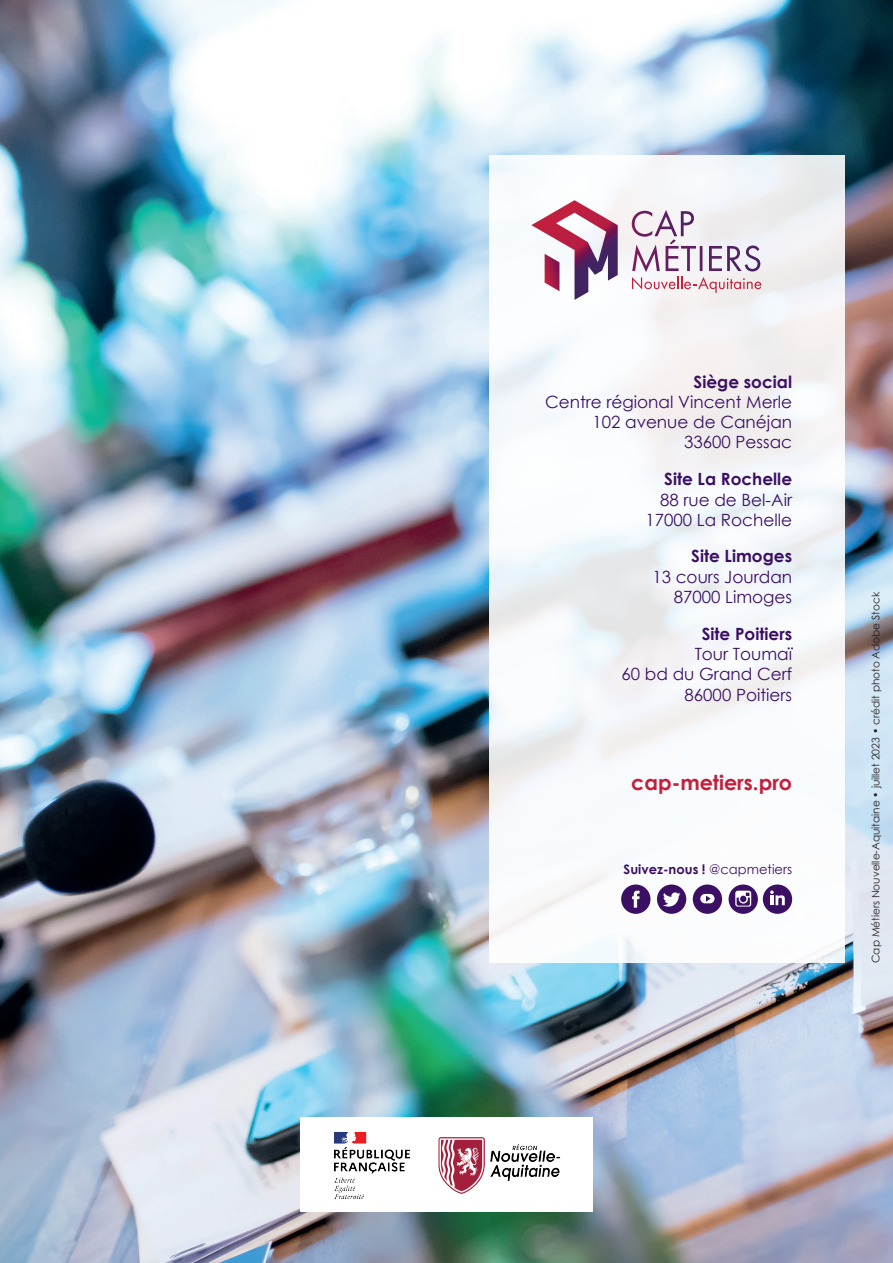
<style>
.page{position:relative;width:893px;height:1263px;background:#fff}
.page>*{position:absolute;margin:0;border:0;box-sizing:border-box;transform-origin:0 0}
.t1{font:700 20.7px "Century Gothic";color:#c31f3d}
.t2{font:16.8px/20.2px "Century Gothic";color:#3b1064;text-align:right}
.t3{font:700 16.8px "Century Gothic";color:#3b1064}
.t4{font:700 13.05px "Century Gothic";color:#3b1064}
.t5{font:10.5px "Century Gothic";color:#231f20}
.s1{font-weight:400}
</style>
<div class="page">
<img style="left:0;top:0;width:893px;height:1263px">
<svg style="left:489px;top:155px;width:356px;height:808px"></svg>
<div style="left:621px;top:884px;width:29px;height:30px;background:#3b1064;border-radius:50%"></div>
<svg style="left:632px;top:891px;width:7px;height:17px"></svg>
<svg style="left:729px;top:884px;width:29px;height:30px"></svg>
<svg style="left:735px;top:891px;width:16px;height:15px"></svg>
<div style="left:657px;top:884px;width:29px;height:30px;background:#3b1064;border-radius:50%"></div>
<svg style="left:663px;top:892px;width:17px;height:14px"></svg>
<div style="left:693px;top:884px;width:29px;height:30px;background:#3b1064;border-radius:50%"></div>
<div style="left:700px;top:894px;width:14px;height:9px;background:#fff;border-radius:5px"></div>
<svg style="left:706px;top:896px;width:5px;height:6px"></svg>
<div style="left:763px;top:884px;width:29px;height:30px;background:#3b1064;border-radius:50%"></div>
<svg style="left:770px;top:890px;width:15px;height:15px"></svg>
<svg style="left:632px;top:210px;width:129px;height:83px"></svg>
<svg style="left:531px;top:200px;width:87px;height:100px"></svg>
<div style="left:300px;top:1117px;width:293px;height:95px;background:#fff"></div>
<img style="left:334px;top:1132px;width:227px;height:67px">
<p class="t3" style="left:694px;top:369px;width:100px">Siège social</p>
<p class="t2" style="left:545px;top:391px;width:249px">Centre régional Vincent Merle<br>102 avenue de Canéjan<br>33600 Pessac</p>
<p class="t3" style="left:664px;top:466px;width:129px">Site La Rochelle</p>
<p class="t2" style="left:645px;top:489px;width:148px">88 rue de Bel-Air<br>17000 La Rochelle</p>
<p class="t3" style="left:691px;top:543px;width:102px">Site Limoges</p>
<p class="t2" style="left:652px;top:566px;width:141px">13 cours Jourdan<br>87000 Limoges</p>
<p class="t3" style="left:702px;top:621px;width:92px">Site Poitiers</p>
<p class="t2" style="left:622px;top:644px;width:172px">Tour Toumaï<br>60 bd du Grand Cerf<br>86000 Poitiers</p>
<p class="t1" style="left:631px;top:767px;width:162px">cap-metiers.pro</p>
<p class="t4" style="left:624px;top:859px;width:170px">Suivez-nous ! <span class="s1">@capmetiers</span></p>
<p class="t5" style="left:868px;top:963px;width:373px;rotate:-90deg">Cap Métiers Nouvelle-Aquitaine • juillet 2023 • crédit photo Adobe Stock</p>
</div>
